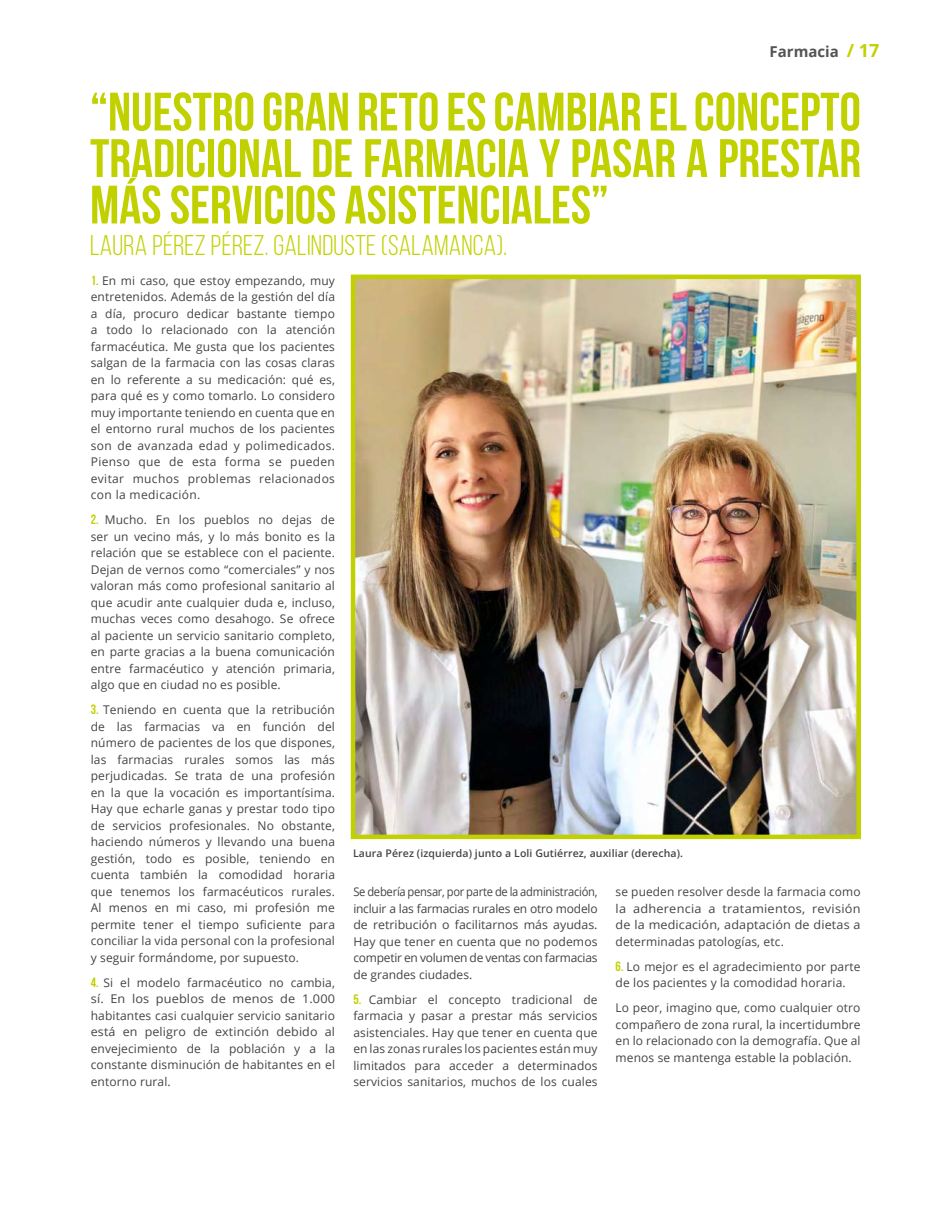
<style>
.page{position:relative;width:936px;height:1212px;background:#fff}
.page>*{position:absolute;margin:0;border:0;box-sizing:border-box;transform-origin:0 0}
.t1{font:700 54px/46.5px "Bebas Neue";color:#c1d100;text-align:justify}
.t2{font:28.5px "Bebas Neue";letter-spacing:.01em;color:#c1d100}
.t3{font:700 15px "Open Sans";color:#555454}
.t4{font:12px/16.5px "Open Sans";letter-spacing:.01em;color:#454444;text-align:justify}
.t5{font:12px/16.5px "Open Sans";letter-spacing:.01em;color:#454444;text-align:justify;scale:.93 1}
.t6{font:600 10.5px "Open Sans";letter-spacing:.01em;color:#454444}
.s1{font-size:18px;color:#c1d100}
.s2{font-family:"Bebas Neue";font-weight:700;font-size:13.5px;color:#c1d100}
</style>
<div class="page">
<img style="left:356px;top:280px;width:499px;height:554px">
<div style="left:351px;top:275px;width:509px;height:564px;border:4px solid #c1d100"></div>
<p class="t3" style="left:769px;top:41px;width:111px">Farmacia <span class="s1">/ 17</span></p>
<h1 class="t1" style="left:90px;top:88px;width:772px">“NUESTRO GRAN RETO ES CAMBIAR EL CONCEPTO TRADICIONAL DE FARMACIA Y PASAR A PRESTAR MÁS SERVICIOS ASISTENCIALES”</h1>
<h2 class="t2" style="left:90px;top:230px;width:418px">LAURA PÉREZ PÉREZ. GALINDUSTE (SALAMANCA).</h2>
<p class="t4" style="left:91px;top:272px;width:246px"><span class="s2">1.</span> En mi caso, que estoy empezando, muy entretenidos. Además de la gestión del día a día, procuro dedicar bastante tiempo a todo lo relacionado con la atención farmacéutica. Me gusta que los pacientes salgan de la farmacia con las cosas claras en lo referente a su medicación: qué es, para qué es y como tomarlo. Lo considero muy importante teniendo en cuenta que en el entorno rural muchos de los pacientes son de avanzada edad y polimedicados.<br>Pienso que de esta forma se pueden evitar muchos problemas relacionados con la medicación.</p>
<p class="t4" style="left:91px;top:511px;width:246px"><span class="s2">2.</span> Mucho. En los pueblos no dejas de ser un vecino más, y lo más bonito es la relación que se establece con el paciente.<br>Dejan de vernos como “comerciales” y nos valoran más como profesional sanitario al que acudir ante cualquier duda e, incluso, muchas veces como desahogo. Se ofrece al paciente un servicio sanitario completo, en parte gracias a la buena comunicación entre farmacéutico y atención primaria, algo que en ciudad no es posible.</p>
<p class="t4" style="left:91px;top:701px;width:246px"><span class="s2">3.</span> Teniendo en cuenta que la retribución de las farmacias va en función del número de pacientes de los que dispones, las farmacias rurales somos las más perjudicadas. Se trata de una profesión en la que la vocación es importantísima.<br>Hay que echarle ganas y prestar todo tipo de servicios profesionales. No obstante, haciendo números y llevando una buena gestión, todo es posible, teniendo en cuenta también la comodidad horaria que tenemos los farmacéuticos rurales.<br>Al menos en mi caso, mi profesión me permite tener el tiempo suficiente para conciliar la vida personal con la profesional y seguir formándome, por supuesto.</p>
<p class="t4" style="left:91px;top:974px;width:246px"><span class="s2">4.</span> Si el modelo farmacéutico no cambia, sí. En los pueblos de menos de 1.000 habitantes casi cualquier servicio sanitario está en peligro de extinción debido al envejecimiento de la población y a la constante disminución de habitantes en el entorno rural.</p>
<p class="t6" style="left:353px;top:846px;width:331px">Laura Pérez (izquierda) junto a Loli Gutiérrez, auxiliar (derecha).</p>
<p class="t4" style="left:615px;top:883px;width:246px">se pueden resolver desde la farmacia como la adherencia a tratamientos, revisión de la medicación, adaptación de dietas a determinadas patologías, etc.</p>
<p class="t4" style="left:615px;top:958px;width:246px"><span class="s2">6.</span> Lo mejor es el agradecimiento por parte de los pacientes y la comodidad horaria.</p>
<p class="t4" style="left:615px;top:999px;width:246px">Lo peor, imagino que, como cualquier otro compañero de zona rural, la incertidumbre en lo relacionado con la demografía. Que al menos se mantenga estable la población.</p>
<p class="t5" style="left:353px;top:883px;width:264px">Se debería pensar, por parte de la administración, incluir a las farmacias rurales en otro modelo de retribución o facilitarnos más ayudas.<br>Hay que tener en cuenta que no podemos competir en volumen de ventas con farmacias de grandes ciudades.</p>
<p class="t4" style="left:353px;top:991px;width:246px"><span class="s2">5.</span> Cambiar el concepto tradicional de farmacia y pasar a prestar más servicios asistenciales. Hay que tener en cuenta que en las zonas rurales los pacientes están muy limitados para acceder a determinados servicios sanitarios, muchos de los cuales</p>
</div>
